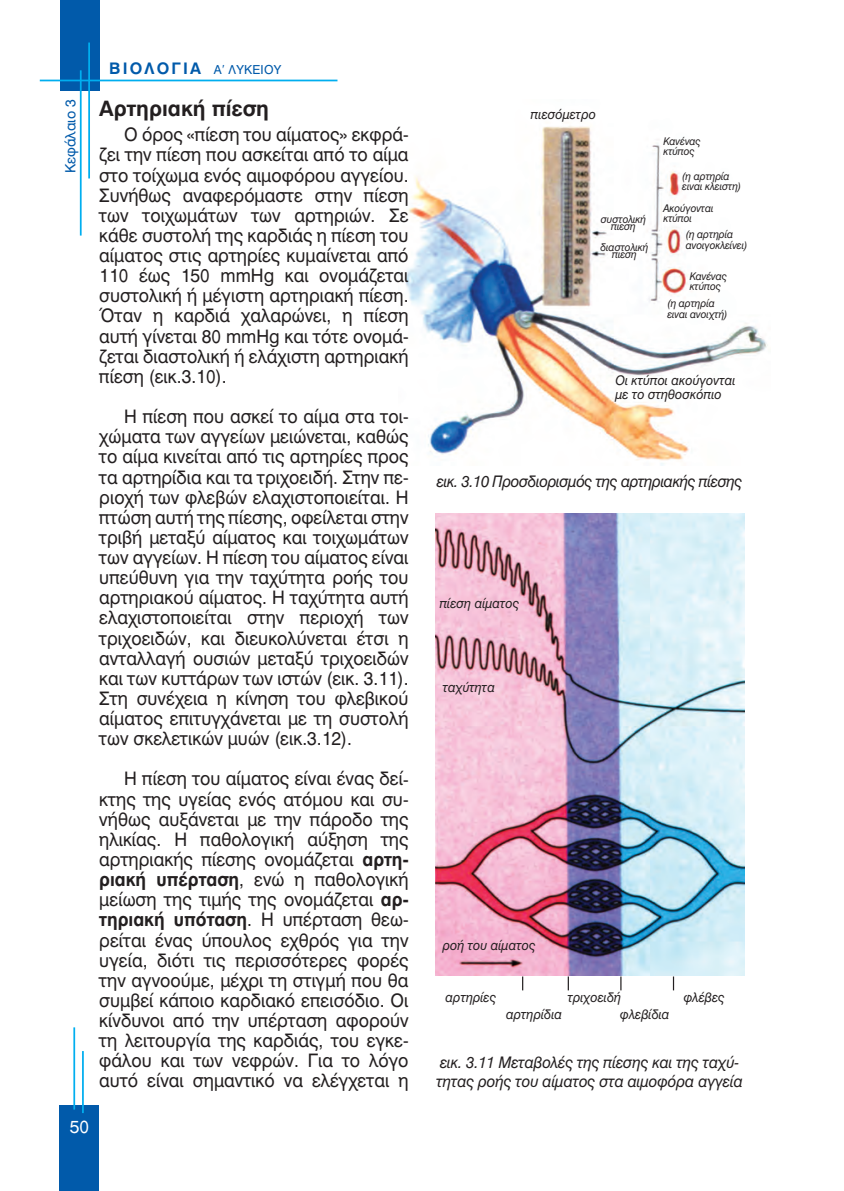
<style>
.page{position:relative;width:844px;height:1191px;background:#fff}
.page>*{position:absolute;margin:0;border:0;box-sizing:border-box;transform-origin:0 0}
.t1{font:700 21px "UB Helvetica";color:#231f20}
.t2{font:18.38px/20.1px "UB Helvetica";color:#231f20;text-align:justify;scale:.95 1}
.t3{font:17.5px "UB Helvetica";color:#fff}
.t4{font:italic 15.75px/19.2px "UB Helvetica";letter-spacing:-.01em;color:#231f20;scale:.95 1}
.t5{font:italic 15.75px "UB Helvetica";letter-spacing:-.03em;color:#231f20;scale:.95 1}
.t6{font:700 15.75px "UB Helvetica";letter-spacing:.14em;color:#015aaa}
.t7{font:14px "UB Helvetica";color:#015aaa}
.t8{font:italic 13.12px/14px "UB Helvetica";color:#231f20;scale:.95 1}
.t9{font:italic 10.5px/10.5px "UB Helvetica";letter-spacing:-.01em;color:#231f20;scale:.95 1}
.s1{font-weight:400;font-size:12.25px}
.s2{font-family:"Apollonia";font-weight:400;font-style:italic;font-size:12.25px}
.s3{font-weight:700}
</style>
<div class="page">
<div style="left:60px;top:1105px;width:39px;height:86px;background:#015aaa"></div>
<hr style="left:73px;top:1027px;width:2px;height:82px;background:#00aeef">
<hr style="left:82px;top:1051px;width:2px;height:62px;background:#00aeef">
<div style="left:60px;top:0;width:40px;height:91px;background:#015aaa"></div>
<hr style="left:80px;top:70px;width:2px;height:165px;background:#00aeef">
<hr style="left:88px;top:43px;width:2px;height:135px;background:#00aeef">
<hr style="left:40px;top:80px;width:297px;height:1px;background:#00aeef">
<img style="left:405px;top:126px;width:363px;height:339px">
<img style="left:435px;top:514px;width:309px;height:461px">
<svg style="left:522px;top:976px;width:1px;height:14px"></svg>
<svg style="left:568px;top:976px;width:1px;height:14px"></svg>
<svg style="left:620px;top:976px;width:1px;height:14px"></svg>
<svg style="left:673px;top:976px;width:1px;height:14px"></svg>
<svg style="left:59px;top:1160px;width:1px;height:31px"></svg>
<p class="t6" style="left:109px;top:58px;width:174px">ΒIOΛΟΓΙΑ <span class="s1">Α</span><span class="s2">'</span> <span class="s1">ΛΥΚΕΙΟΥ</span></p>
<p class="t1" style="left:99px;top:96px;width:171px">Αρτηριακή πίεση</p>
<p class="t2" style="left:99px;top:124px;width:327px;text-indent:25px">Ο όρος «πίεση του αίματος» εκφρά&shy;ζει την πίεση που ασκείται από το αίμα στο τοίχωμα ενός αιμοφόρου αγγείου.<br>Συνήθως αναφερόμαστε στην πίεση των τοιχωμάτων των αρτηριών. Σε κάθε συστολή της καρδιάς η πίεση του αίματος στις αρτηρίες κυμαίνεται από 110 έως 150 mmHg και ονομάζεται συστολική ή μέγιστη αρτηριακή πίεση.<br>Όταν η καρδιά χαλαρώνει, η πίεση αυτή γίνεται 80 mmHg και τότε ονομά&shy;ζεται διαστολική ή ελάχιστη αρτηριακή πίεση (εικ.3.10).</p>
<p class="t2" style="left:99px;top:406px;width:327px;text-indent:25px">Η πίεση που ασκεί το αίμα στα τοι&shy;χώματα των αγγείων μειώνεται, καθώς το αίμα κινείται από τις αρτηρίες προς τα αρτηρίδια και τα τριχοειδή. Στην πε&shy;ριοχή των φλεβών ελαχιστοποιείται. Η πτώση αυτή της πίεσης, οφείλεται στην τριβή μεταξύ αίματος και τοιχωμάτων των αγγείων. Η πίεση του αίματος είναι υπεύθυνη για την ταχύτητα ροής του αρτηριακού αίματος. Η ταχύτητα αυτή ελαχιστοποιείται στην περιοχή των τριχοειδών, και διευκολύνεται έτσι η ανταλλαγή ουσιών μεταξύ τριχοειδών και των κυττάρων των ιστών (εικ. 3.11).<br>Στη συνέχεια η κίνηση του φλεβικού αίματος επιτυγχάνεται με τη συστολή των σκελετικών μυών (εικ.3.12).</p>
<p class="t2" style="left:99px;top:768px;width:327px;text-indent:25px">Η πίεση του αίματος είναι ένας δεί&shy;κτης της υγείας ενός ατόμου και συ&shy;νήθως αυξάνεται με την πάροδο της ηλικίας. Η παθολογική αύξηση της αρτηριακής πίεσης ονομάζεται <span class="s3">αρτη&shy;ριακή υπέρταση</span>, ενώ η παθολογική μείωση της τιμής της ονομάζεται <span class="s3">αρ&shy;τηριακή υπόταση</span>. Η υπέρταση θεω&shy;ρείται ένας ύπουλος εχθρός για την υγεία, διότι τις περισσότερες φορές την αγνοούμε, μέχρι τη στιγμή που θα συμβεί κάποιο καρδιακό επεισόδιο. Οι κίνδυνοι από την υπέρταση αφορούν τη λειτουργία της καρδιάς, του εγκε&shy;φάλου και των νεφρών. Για το λόγο αυτό είναι σημαντικό να ελέγχεται η</p>
<p class="t7" style="left:62px;top:173px;width:75px;rotate:-90deg">Κεφάλαιο 3</p>
<p class="t8" style="left:531px;top:107px;width:70px">πιεσόμετρο</p>
<p class="t9" style="left:663px;top:136px;width:41px">Κανένας κτύπος</p>
<p class="t9" style="left:682px;top:171px;width:64px">(η αρτηρία ειναι κλειστη)</p>
<p class="t9" style="left:686px;top:229px;width:66px">(η αρτηρία ανοιγοκλείνει)</p>
<p class="t9" style="left:663px;top:203px;width:54px">Ακούγονται κτύποι</p>
<p class="t9" style="left:601px;top:214px;width:49px">συστολική</p>
<p class="t9" style="left:600px;top:216px;width:52px;line-height:20.8px;text-align:center">πιεση διαστολική</p>
<p class="t9" style="left:612px;top:248px;width:28px">πιεση</p>
<p class="t9" style="left:690px;top:271px;width:41px">Κανένας κτύπος</p>
<p class="t9" style="left:667px;top:298px;width:65px">(η αρτηρία ειναι ανοιχτή)</p>
<p class="t8" style="left:615px;top:373px;width:128px">Οι κτύποι ακούγονται με το στηθοσκόπιο</p>
<p class="t5" style="left:437px;top:472px;width:323px">εικ. 3.10 Προσδιορισμός της αρτηριακής πίεσης</p>
<p class="t8" style="left:440px;top:596px;width:86px">πίεση αίματος</p>
<p class="t8" style="left:443px;top:680px;width:57px">ταχύτητα</p>
<p class="t8" style="left:443px;top:938px;width:99px">ροή του αίματος</p>
<p class="t8" style="left:446px;top:990px;width:55px">αρτηρίες</p>
<p class="t8" style="left:568px;top:990px;width:58px">τριχοειδή</p>
<p class="t8" style="left:684px;top:990px;width:45px">φλέβες</p>
<p class="t8" style="left:506px;top:1007px;width:60px">αρτηρίδια</p>
<p class="t8" style="left:620px;top:1007px;width:53px">φλεβίδια</p>
<p class="t4" style="left:436px;top:1052px;width:324px">εικ. 3.11 Μεταβολές της πίεσης και της ταχύ&shy;τητας ροής του αίματος στα αιμοφόρα αγγεία</p>
<p class="t3" style="left:70px;top:1115px;width:21px">50</p>
</div>
